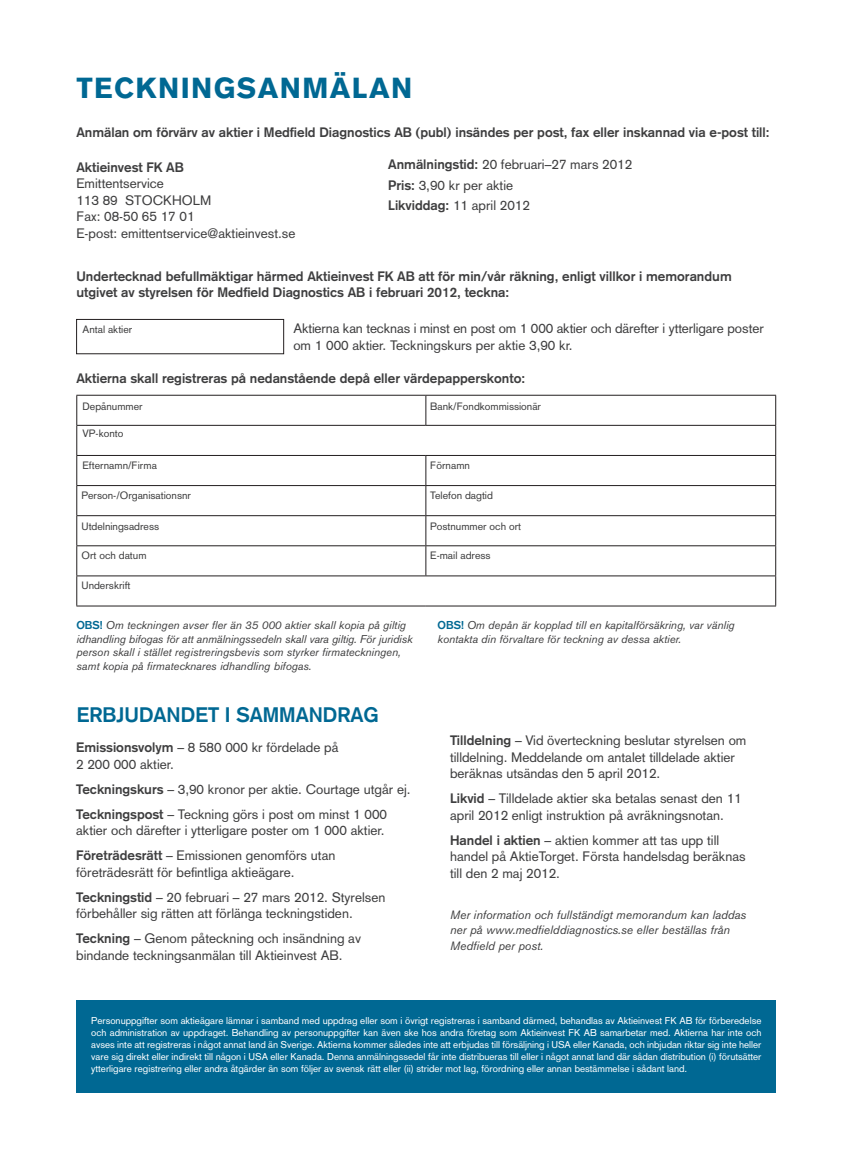
<style>
.page{position:relative;width:851px;height:1170px;background:#fff}
.page>*{position:absolute;margin:0;border:0;box-sizing:border-box;transform-origin:0 0}
.t1{font:900 28.5px "Akzidenz Grotesk";letter-spacing:.05em;color:#006893}
.t2{font:700 20.7px "Akzidenz Grotesk";color:#006893}
.t3{font:13.5px/16.5px "Akzidenz Grotesk";color:#3e3e3f}
.t4{font:700 13.5px/16.5px "Akzidenz Grotesk";color:#3e3e3f}
.t5{font:italic 12px/15px "Akzidenz Grotesk BE";color:#3e3e3f}
.t6{font:italic 11.25px/13.5px "Akzidenz Grotesk BE";color:#3e3e3f}
.t7{font:10.5px "Akzidenz Grotesk";color:#3e3e3f}
.t8{font:9.75px/12px "Akzidenz Grotesk";color:#fff;text-align:justify}
.s1{font-weight:700}
.s2{font-family:"Akzidenz Grotesk";font-weight:700;font-style:normal;color:#006893}
</style>
<div class="page">
<div style="left:76px;top:1000px;width:699px;height:92px;background:#006893"></div>
<div style="left:76px;top:319px;width:208px;height:35px;border:1px solid #231f20"></div>
<hr style="left:76px;top:395px;width:350px;height:1px;background:#231f20">
<hr style="left:76px;top:395px;width:1px;height:30px;background:#231f20">
<hr style="left:426px;top:395px;width:350px;height:1px;background:#231f20">
<hr style="left:425px;top:395px;width:1px;height:30px;background:#231f20">
<hr style="left:775px;top:395px;width:1px;height:30px;background:#231f20">
<hr style="left:76px;top:425px;width:350px;height:1px;background:#231f20">
<hr style="left:76px;top:425px;width:1px;height:30px;background:#231f20">
<hr style="left:426px;top:425px;width:350px;height:1px;background:#231f20">
<hr style="left:775px;top:425px;width:1px;height:30px;background:#231f20">
<hr style="left:76px;top:455px;width:350px;height:1px;background:#231f20">
<hr style="left:426px;top:455px;width:350px;height:1px;background:#231f20">
<hr style="left:76px;top:485px;width:350px;height:1px;background:#231f20">
<hr style="left:426px;top:485px;width:350px;height:1px;background:#231f20">
<hr style="left:76px;top:515px;width:350px;height:1px;background:#231f20">
<hr style="left:426px;top:515px;width:350px;height:1px;background:#231f20">
<hr style="left:76px;top:545px;width:350px;height:1px;background:#231f20">
<hr style="left:426px;top:545px;width:350px;height:1px;background:#231f20">
<svg style="left:425px;top:456px;width:1px;height:119px"></svg>
<hr style="left:76px;top:575px;width:350px;height:1px;background:#231f20">
<svg style="left:76px;top:456px;width:1px;height:149px"></svg>
<hr style="left:426px;top:575px;width:350px;height:1px;background:#231f20">
<svg style="left:775px;top:456px;width:1px;height:149px"></svg>
<hr style="left:76px;top:605px;width:350px;height:1px;background:#231f20">
<hr style="left:426px;top:605px;width:350px;height:1px;background:#231f20">
<h1 class="t1" style="left:76px;top:70px;width:337px">TECKNINGSANMÄLAN</h1>
<p class="t4" style="left:76px;top:124px;width:694px">Anmälan om förvärv av aktier i Medfield Diagnostics AB (publ) insändes per post, fax eller inskannad via e-post till:</p>
<p class="t4" style="left:76px;top:158px;width:109px">Aktieinvest FK AB</p>
<p class="t3" style="left:76px;top:175px;width:220px">Emittentservice<br>113 89 STOCKHOLM<br>Fax: 08-50 65 17 01<br>E-post: emittentservice@aktieinvest.se</p>
<p class="t3" style="left:388px;top:154px;width:245px;line-height:20.7px"><span class="s1">Anmälningstid:</span> 20 februari–27 mars 2012<br><span class="s1">Pris:</span> 3,90 kr per aktie<br><span class="s1">Likviddag:</span> 11 april 2012</p>
<p class="t4" style="left:76px;top:267px;width:656px">Undertecknad befullmäktigar härmed Aktieinvest FK AB att för min/vår räkning, enligt villkor i memorandum utgivet av styrelsen för Medfield Diagnostics AB i februari 2012, teckna:</p>
<p class="t3" style="left:293px;top:320px;width:472px">Aktierna kan tecknas i minst en post om 1 000 aktier och därefter i ytterligare poster om 1 000 aktier. Teckningskurs per aktie 3,90 kr.</p>
<p class="t7" style="left:83px;top:323px;width:51px">Antal aktier</p>
<p class="t4" style="left:76px;top:369px;width:450px">Aktierna skall registreras på nedanstående depå eller värdepapperskonto:</p>
<p class="t7" style="left:83px;top:400px;width:62px">Depånummer</p>
<p class="t7" style="left:430px;top:400px;width:112px">Bank/Fondkommissionär</p>
<p class="t7" style="left:83px;top:427px;width:42px">VP-konto</p>
<p class="t7" style="left:83px;top:459px;width:76px">Efternamn/Firma</p>
<p class="t7" style="left:430px;top:459px;width:41px">Förnamn</p>
<p class="t7" style="left:81px;top:489px;width:111px">Person-/Organisationsnr</p>
<p class="t7" style="left:430px;top:489px;width:64px">Telefon dagtid</p>
<p class="t7" style="left:81px;top:519px;width:79px">Utdelningsadress</p>
<p class="t7" style="left:430px;top:519px;width:92px">Postnummer och ort</p>
<p class="t7" style="left:81px;top:549px;width:66px">Ort och datum</p>
<p class="t7" style="left:430px;top:549px;width:62px">E-mail adress</p>
<p class="t7" style="left:81px;top:579px;width:50px">Underskrift</p>
<p class="t6" style="left:76px;top:618px;width:337px"><span class="s2">OBS!</span> Om teckningen avser fler än 35 000 aktier skall kopia på giltig idhandling bifogas för att anmälningssedeln skall vara giltig. För juridisk person skall i stället registreringsbevis som styrker firmateckningen, samt kopia på firmatecknares idhandling bifogas.</p>
<h2 class="t2" style="left:77px;top:702px;width:63px">Erbjuda</h2>
<h2 class="t2" style="left:167px;top:702px;width:86px">ndet i samma</h2>
<h2 class="t2" style="left:309px;top:702px;width:72px">ndrag</h2>
<p class="t3" style="left:76px;top:739px;width:264px"><span class="s1">Emissionsvolym</span> – 8 580 000 kr fördelade på<br>2 200 000 aktier.</p>
<p class="t3" style="left:76px;top:776px;width:336px;line-height:25px"><span class="s1">Teckningskurs</span> – 3,90 kronor per aktie. Courtage utgår ej.<br><span class="s1">Teckningspost</span> – Teckning görs i post om minst 1 000</p>
<p class="t3" style="left:76px;top:818px;width:310px;line-height:25px">aktier och därefter i ytterligare poster om 1 000 aktier.<br><span class="s1">Företrädesrätt</span> – Emissionen genomförs utan</p>
<p class="t3" style="left:76px;top:859px;width:310px;line-height:25px">företrädesrätt för befintliga aktieägare.<br><span class="s1">Teckningstid</span> – 20 februari – 27 mars 2012. Styrelsen</p>
<p class="t3" style="left:76px;top:901px;width:286px;line-height:25px">förbehåller sig rätten att förlänga teckningstiden.<br><span class="s1">Teckning</span> – Genom påteckning och insändning av</p>
<p class="t3" style="left:76px;top:946px;width:268px">bindande teckningsanmälan till Aktieinvest AB.</p>
<p class="t6" style="left:437px;top:618px;width:298px"><span class="s2">OBS!</span> Om depån är kopplad till en kapitalförsäkring, var vänlig kontakta din förvaltare för teckning av dessa aktier.</p>
<p class="t3" style="left:450px;top:732px;width:298px"><span class="s1">Tilldelning</span> – Vid överteckning beslutar styrelsen om tilldelning. Meddelande om antalet tilldelade aktier beräknas utsändas den 5 april 2012.</p>
<p class="t3" style="left:450px;top:790px;width:293px"><span class="s1">Likvid</span> – Tilldelade aktier ska betalas senast den 11 april 2012 enligt instruktion på avräkningsnotan.</p>
<p class="t3" style="left:450px;top:831px;width:297px"><span class="s1">Handel i aktien</span> – aktien kommer att tas upp till handel på AktieTorget. Första handelsdag beräknas till den 2 maj 2012.</p>
<p class="t5" style="left:450px;top:907px;width:298px">Mer information och fullständigt memorandum kan laddas ner på www.medfielddiagnostics.se eller beställas från</p>
<p class="t5" style="left:450px;top:938px;width:95px">Medfield per post.</p>
<p class="t8" style="left:91px;top:1014px;width:671px">Personuppgifter som aktieägare lämnar i samband med uppdrag eller som i övrigt registreras i samband därmed, behandlas av Aktieinvest FK AB för förberedelse och administration av uppdraget. Behandling av personuppgifter kan även ske hos andra företag som Aktieinvest FK AB samarbetar med. Aktierna har inte och avses inte att registreras i något annat land än Sverige. Aktierna kommer således inte att erbjudas till försäljning i USA eller Kanada, och inbjudan riktar sig inte heller vare sig direkt eller indirekt till någon i USA eller Kanada. Denna anmälningssedel får inte distribueras till eller i något annat land där sådan distribution (i) förutsätter ytterligare registrering eller andra åtgärder än som följer av svensk rätt eller (ii) strider mot lag, förordning eller annan bestämmelse i sådant land.</p>
</div>
